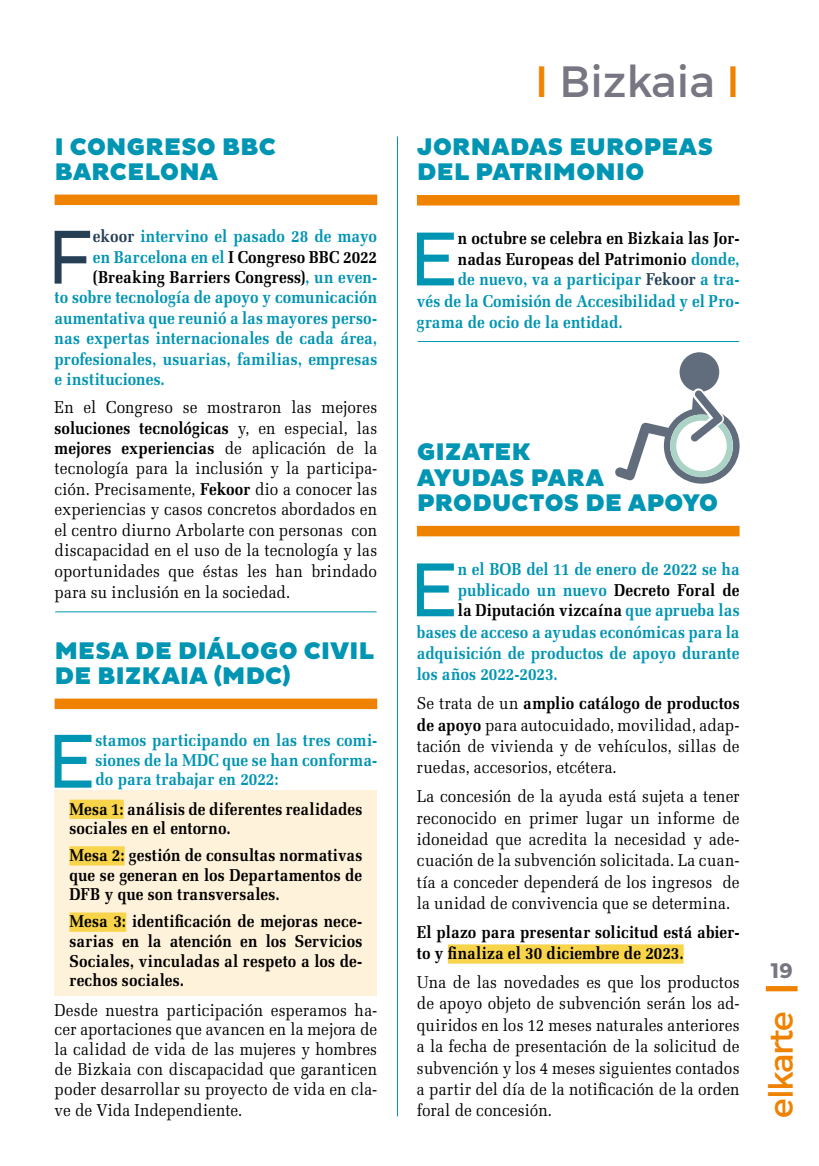
<style>
.page{position:relative;width:819px;height:1166px;background:#fff}
.page>*{position:absolute;margin:0;border:0;box-sizing:border-box;transform-origin:0 0}
.t1{font:77.7px "Pluto Sans";color:#0095b3;scale:.9 1}
.t2{font:77.7px "Pluto Sans";color:#273f55;scale:.9 1}
.t3{font:43.75px "Montserrat";color:#787682}
.t4{font:33.25px "Montserrat";letter-spacing:-.04em;color:#ef8200}
.t5{font:900 24.5px/24.8px "Pluto Sans";letter-spacing:.015em;color:#0095b3}
.t6{font:700 21px "Montserrat";color:#787682}
.t7{font:17.15px/21.3px "Melior";letter-spacing:.01em;color:#000;text-align:justify;scale:.9 1}
.t8{font:700 17.15px/19.2px "Melior";letter-spacing:.005em;color:#0095b3;text-align:justify;scale:.9 1}
.t9{font:700 17.15px/19.6px "Melior";letter-spacing:.01em;color:#000;scale:.9 1}
.s1{color:#273f55}
.s2{color:#0095b3}
.s3{font-weight:700}
.s4{color:#ef8200}
.s5{color:#000}
</style>
<div class="page">
<div style="left:765px;top:986px;width:32px;height:5px;background:#ef8200"></div>
<div style="left:55px;top:790px;width:322px;height:205px;background:#fff2da"></div>
<div style="left:55px;top:195px;width:322px;height:10px;background:#ef8200"></div>
<div style="left:55px;top:698px;width:322px;height:11px;background:#ef8200"></div>
<div style="left:69px;top:799px;width:55px;height:20px;background:#f8d44b"></div>
<div style="left:69px;top:846px;width:56px;height:19px;background:#f8d44b"></div>
<div style="left:69px;top:912px;width:57px;height:20px;background:#f8d44b"></div>
<hr style="left:397px;top:136px;width:1px;height:980px;background:#0095b3">
<div style="left:417px;top:195px;width:322px;height:10px;background:#ef8200"></div>
<div style="left:417px;top:526px;width:322px;height:10px;background:#ef8200"></div>
<div style="left:448px;top:944px;width:235px;height:19px;background:#f8d44b"></div>
<hr style="left:55px;top:611px;width:321px;height:1px;background:#0095b3">
<hr style="left:418px;top:341px;width:321px;height:1px;background:#0095b3">
<svg style="left:615px;top:352px;width:124px;height:132px"></svg>
<h3 class="t5" style="left:55px;top:135px;width:109px">I CONGRESO</h3>
<h3 class="t5" style="left:222px;top:135px;width:55px">BBC</h3>
<h3 class="t5" style="left:55px;top:160px;width:38px">BARCELONA</h3>
<h1 class="t2" style="left:48px;top:213px;width:52px">F</h1>
<p class="t8" style="left:93px;top:227px;width:317px"><span class="s1">ekoor</span> intervino el pasado 28 de mayo</p>
<p class="t9" style="left:93px;top:247px;width:317px"><span class="s2">en Barcelona en el</span> I Congreso BBC 2022</p>
<p class="t9" style="left:93px;top:267px;width:317px">(Breaking Barriers Congress)<span class="s2">, un even-</span></p>
<p class="t8" style="left:55px;top:287px;width:360px">to sobre tecnología de apoyo y comunicación</p>
<p class="t8" style="left:55px;top:308px;width:360px">aumentativa que reunió a las mayores perso-</p>
<p class="t8" style="left:55px;top:328px;width:360px">nas expertas internacionales de cada área,</p>
<p class="t8" style="left:55px;top:349px;width:360px">profesionales, usuarias, familias, empresas</p>
<p class="t8" style="left:55px;top:369px;width:124px">e instituciones.</p>
<p class="t7" style="left:55px;top:397px;width:360px;line-height:20.7px">En el Congreso se mostraron las mejores <span class="s3">soluciones tecnológicas</span> y, en especial, las <span class="s3">mejores experiencias</span> de aplicación de la tecnología para la inclusión y la participa&shy;ción. Precisamente, <span class="s3">Fekoor</span> dio a conocer las experiencias y casos concretos abordados en el centro diurno Arbolarte con personas con discapacidad en el uso de la tecnología y las oportunidades que éstas les han brindado para su inclusión en la sociedad.</p>
<h3 class="t5" style="left:55px;top:639px;width:320px">MESA DE DIÁLOGO CIVIL<br>DE BIZKAIA (MDC)</h3>
<h1 class="t1" style="left:48px;top:717px;width:55px">E</h1>
<p class="t8" style="left:95px;top:731px;width:314px">stamos participando en las tres comi&shy;siones de la MDC que se han conforma&shy;do para trabajar en 2022:</p>
<p class="t9" style="left:69px;top:798px;width:327px">Mesa 1: análisis de diferentes realidades sociales en el entorno.</p>
<p class="t9" style="left:69px;top:845px;width:327px;text-align:justify">Mesa 2: gestión de consultas normativas que se generan en los Departamentos de DFB y que son transversales.</p>
<p class="t9" style="left:69px;top:911px;width:327px;text-align:justify">Mesa 3: identificación de mejoras nece&shy;sarias en la atención en los Servicios Sociales, vinculadas al respeto a los de&shy;rechos sociales.</p>
<p class="t7" style="left:55px;top:999px;width:360px;line-height:20.1px">Desde nuestra participación esperamos ha&shy;cer aportaciones que avancen en la mejora de la calidad de vida de las mujeres y hombres de Bizkaia con discapacidad que garanticen poder desarrollar su proyecto de vida en cla&shy;ve de Vida Independiente.</p>
<h2 class="t3" style="left:535px;top:54px;width:206px"><span class="s4">I</span> Bizkaia <span class="s4">I</span></h2>
<h3 class="t5" style="left:417px;top:135px;width:36px">JORNADAS</h3>
<h3 class="t5" style="left:569px;top:135px;width:36px">EUROPEAS</h3>
<h3 class="t5" style="left:417px;top:160px;width:18px">DEL</h3>
<h3 class="t5" style="left:475px;top:160px;width:35px">PATRIMONIO</h3>
<h1 class="t1" style="left:410px;top:215px;width:55px">E</h1>
<p class="t9" style="left:458px;top:228px;width:314px">n octubre se celebra en Bizkaia las Jor-</p>
<p class="t9" style="left:458px;top:249px;width:314px">nadas Europeas del Patrimonio <span class="s2">donde,</span></p>
<p class="t8" style="left:458px;top:270px;width:314px">de nuevo, va a participar <span class="s1">Fekoor</span> a tra-</p>
<p class="t8" style="left:417px;top:291px;width:360px">vés de la Comisión de Accesibilidad y el Pro-</p>
<p class="t8" style="left:417px;top:312px;width:230px">grama de ocio de la entidad.</p>
<h3 class="t5" style="left:417px;top:440px;width:113px">GIZATEK<br>AYUDAS</h3>
<h3 class="t5" style="left:531px;top:466px;width:19px">PARA</h3>
<h3 class="t5" style="left:417px;top:491px;width:19px">PRODUCTOS</h3>
<h3 class="t5" style="left:585px;top:491px;width:62px">DE APOYO</h3>
<h1 class="t1" style="left:410px;top:546px;width:55px">E</h1>
<p class="t8" style="left:458px;top:559px;width:314px">n el BOB del 11 de enero de 2022 se ha</p>
<p class="t8" style="left:458px;top:580px;width:314px">publicado un nuevo <span class="s5">Decreto Foral de</span></p>
<p class="t9" style="left:458px;top:600px;width:314px">la Diputación vizcaína <span class="s2">que aprueba las</span></p>
<p class="t8" style="left:417px;top:622px;width:360px">bases de acceso a ayudas económicas para la</p>
<p class="t8" style="left:417px;top:643px;width:360px">adquisición de productos de apoyo durante</p>
<p class="t8" style="left:417px;top:664px;width:158px">los años 2022-2023.</p>
<p class="t7" style="left:417px;top:692px;width:360px">Se trata de un <span class="s3">amplio catálogo de productos de apoyo</span> para autocuidado, movilidad, adap&shy;tación de vivienda y de vehículos, sillas de ruedas, accesorios, etcétera.</p>
<p class="t7" style="left:417px;top:785px;width:360px">La concesión de la ayuda está sujeta a tener reconocido en primer lugar un informe de idoneidad que acredita la necesidad y ade&shy;cuación de la subvención solicitada. La cuan&shy;tía a conceder dependerá de los ingresos de la unidad de convivencia que se determina.</p>
<p class="t9" style="left:417px;top:921px;width:360px;line-height:21.3px">El plazo para presentar solicitud está abier&shy;to y finaliza el 30 diciembre de 2023.</p>
<p class="t7" style="left:417px;top:971px;width:360px">Una de las novedades es que los productos de apoyo objeto de subvención serán los ad&shy;quiridos en los 12 meses naturales anteriores a la fecha de presentación de la solicitud de subvención y los 4 meses siguientes contados a partir del día de la notificación de la orden foral de concesión.</p>
<p class="t6" style="left:770px;top:958px;width:23px">19</p>
<h3 class="t4" style="left:760px;top:1117px;width:107px;rotate:-90deg">elkarte</h3>
</div>
